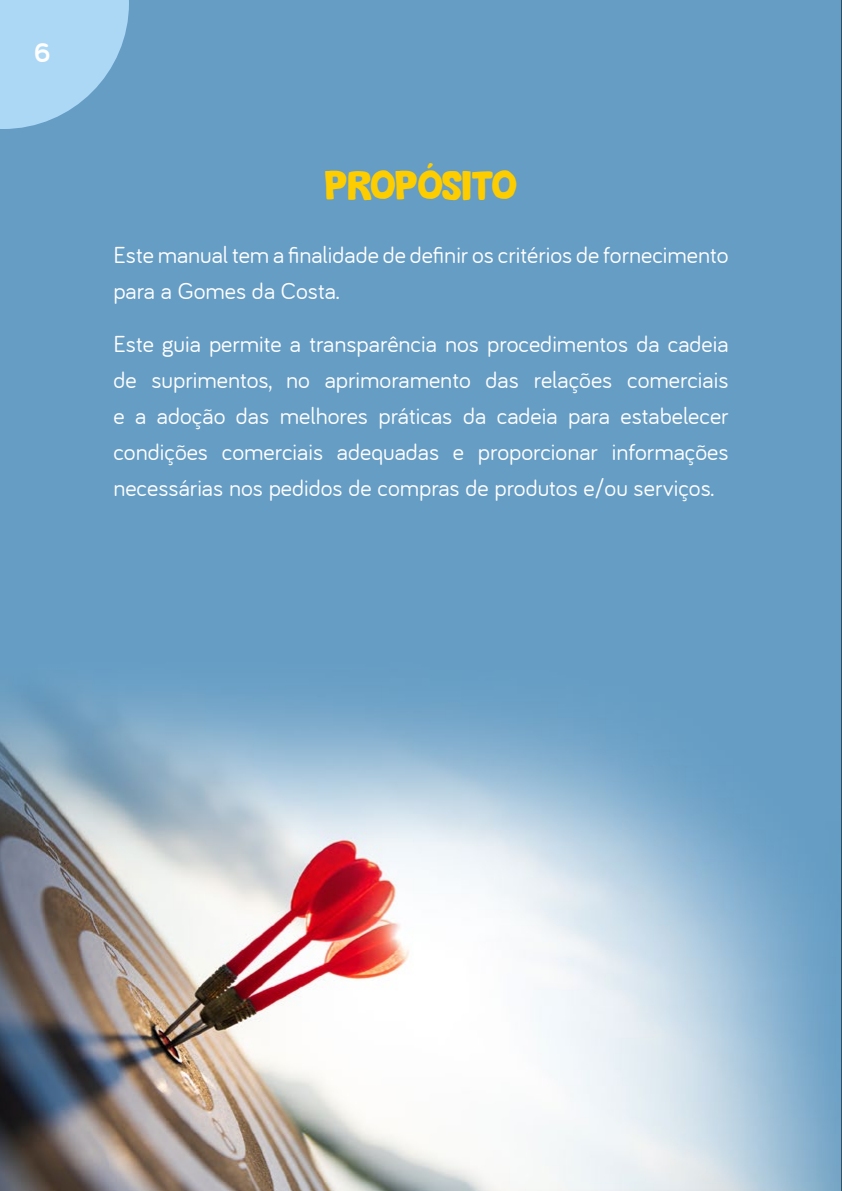
<style>
.page{position:relative;width:842px;height:1191px;background:#fff}
.page>*{position:absolute;margin:0;border:0;box-sizing:border-box;transform-origin:0 0}
.t1{font:42px "Cookie Supply DEMO";letter-spacing:-.025em;color:#fecd00}
.t2{font:700 28px "Bariol";color:#fff}
.t3{font:24px/36px "Bariol";color:#fff}
</style>
<div class="page">
<img style="left:0;top:0;width:841px;height:1191px">
<svg style="left:0;top:0;width:129px;height:129px;background:#9ecbea"></svg>
<hr style="left:841px;top:0;width:1px;height:1191px;background:#000">
<p class="t2" style="left:34px;top:36px;width:18px">6</p>
<h1 class="t1" style="left:325px;top:162px;width:194px">PROPÓSITO</h1>
<p class="t3" style="left:113px;top:237px;width:617px">Este manual tem a finalidade de definir os critérios de fornecimento para a Gomes da Costa.</p>
<p class="t3" style="left:113px;top:326px;width:617px;text-align:justify">Este guia permite a transparência nos procedimentos da cadeia de suprimentos, no aprimoramento das relações comerciais e a adoção das melhores práticas da cadeia para estabelecer condições comerciais adequadas e proporcionar informações necessárias nos pedidos de compras de produtos e/ou serviços.</p>
</div>
